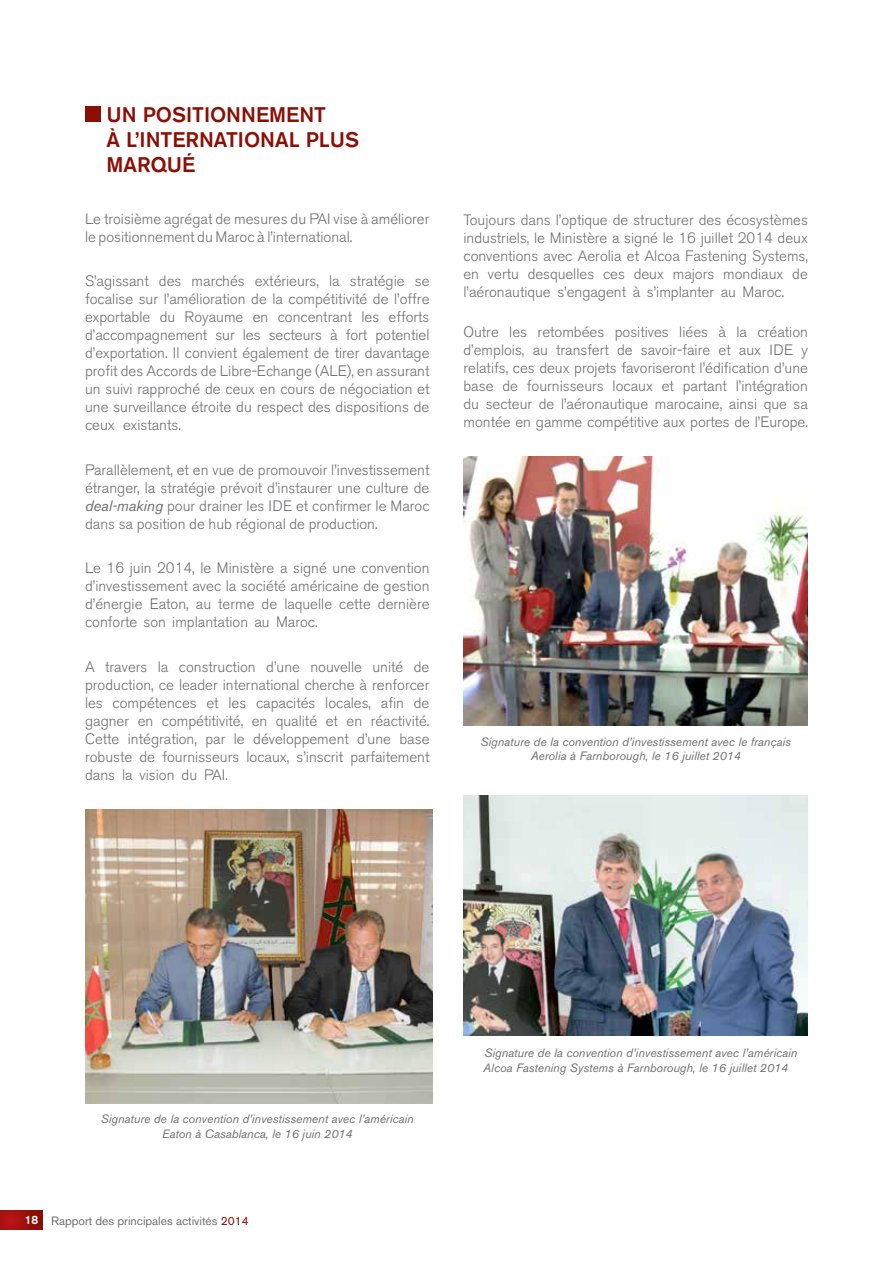
<style>
.page{position:relative;width:893px;height:1263px;background:#fff}
.page>*{position:absolute;margin:0;border:0;box-sizing:border-box;transform-origin:0 0}
.t1{font:500 21px/25.2px "Akzidenz Grotesk BQ";color:#8b0f04}
.t2{font:300 15px/18px "Akzidenz Grotesk BE";color:#6d6e71;text-align:justify}
.t3{font:italic 12px/14.4px "Akzidenz Grotesk BE";color:#6d6e71;text-align:center}
.t4{font:12px "Akzidenz Grotesk BE";color:#6d6e71}
.s1{font-weight:400;font-style:italic}
.s2{font-family:"Akzidenz Grotesk BQ";font-weight:500;color:#fff}
.s3{color:#8b0f04}
</style>
<div class="page">
<svg style="left:0;top:1210px;width:43px;height:20px"></svg>
<div style="left:85px;top:106px;width:15px;height:16px;background:#8b0f04"></div>
<img style="left:85px;top:809px;width:348px;height:295px">
<img style="left:463px;top:457px;width:345px;height:269px">
<img style="left:463px;top:795px;width:345px;height:240px">
<h1 class="t1" style="left:107px;top:101px;width:165px">U N POSITIONNEME</h1>
<h1 class="t1" style="left:107px;top:101px;width:254px;text-indent:193px">NT<br>À L’I NTERNATIONAL PLUS<br>MARQUÉ</h1>
<p class="t2" style="left:85px;top:210px;width:346px">Le troisième agrégat de mesures du PAI vise à améliorer le positionnement du Maroc à l’international.</p>
<p class="t2" style="left:85px;top:272px;width:346px">S’agissant des marchés extérieurs, la stratégie se focalise sur l’amélioration de la compétitivité de l’offre exportable du Royaume en concentrant les efforts d’accompagnement sur les secteurs à fort potentiel d’exportation. Il convient également de tirer davantage profit des Accords de Libre-Echange (ALE), en assurant un suivi rapproché de ceux en cours de négociation et une surveillance étroite du respect des dispositions de ceux existants.</p>
<p class="t2" style="left:85px;top:461px;width:346px">Parallèlement, et en vue de promouvoir l’investissement étranger, la stratégie prévoit d’instaurer une culture de <span class="s1">deal-making</span> pour drainer les IDE et confirmer le Maroc dans sa position de hub régional de production.</p>
<p class="t2" style="left:85px;top:559px;width:346px">Le 16 juin 2014, le Ministère a signé une convention d’investissement avec la société américaine de gestion d’énergie Eaton, au terme de laquelle cette dernière conforte son implantation au Maroc.</p>
<p class="t2" style="left:85px;top:658px;width:346px">A travers la construction d’une nouvelle unité de production, ce leader international cherche à renforcer les compétences et les capacités locales, afin de gagner en compétitivité, en qualité et en réactivité.<br>Cette intégration, par le développement d’une base robuste de fournisseurs locaux, s’inscrit parfaitement dans la vision du PAI.</p>
<p class="t2" style="left:463px;top:211px;width:346px">Toujours dans l’optique de structurer des écosystèmes industriels, le Ministère a signé le 16 juillet 2014 deux conventions avec Aerolia et Alcoa Fastening Systems, en vertu desquelles ces deux majors mondiaux de l’aéronautique s’engagent à s’implanter au Maroc.</p>
<p class="t2" style="left:463px;top:323px;width:346px">Outre les retombées positives liées à la création d’emplois, au transfert de savoir-faire et aux IDE y relatifs, ces deux projets favoriseront l’édification d’une base de fournisseurs locaux et partant l’intégration du secteur de l’aéronautique marocaine, ainsi que sa montée en gamme compétitive aux portes de l’Europe.</p>
<p class="t3" style="left:481px;top:734px;width:312px">Signature de la convention d’investissement avec le français<br>Aerolia à Farnborough, le 16 juillet 2014</p>
<p class="t3" style="left:101px;top:1112px;width:314px">Signature de la convention d’investissement avec l’américain<br>Eaton à Casablanca, le 16 juin 2014</p>
<p class="t4" style="left:25px;top:1213px;width:225px"><span class="s2">18</span> Rapport des principales activités <span class="s3">2014</span></p>
<p class="t3" style="left:483px;top:1046px;width:316px;text-align:left">Signature de la convention d’investissement avec l’américain<br>Alcoa Fastening Systems à Farnborough, le 16 juillet 2014</p>
</div>
